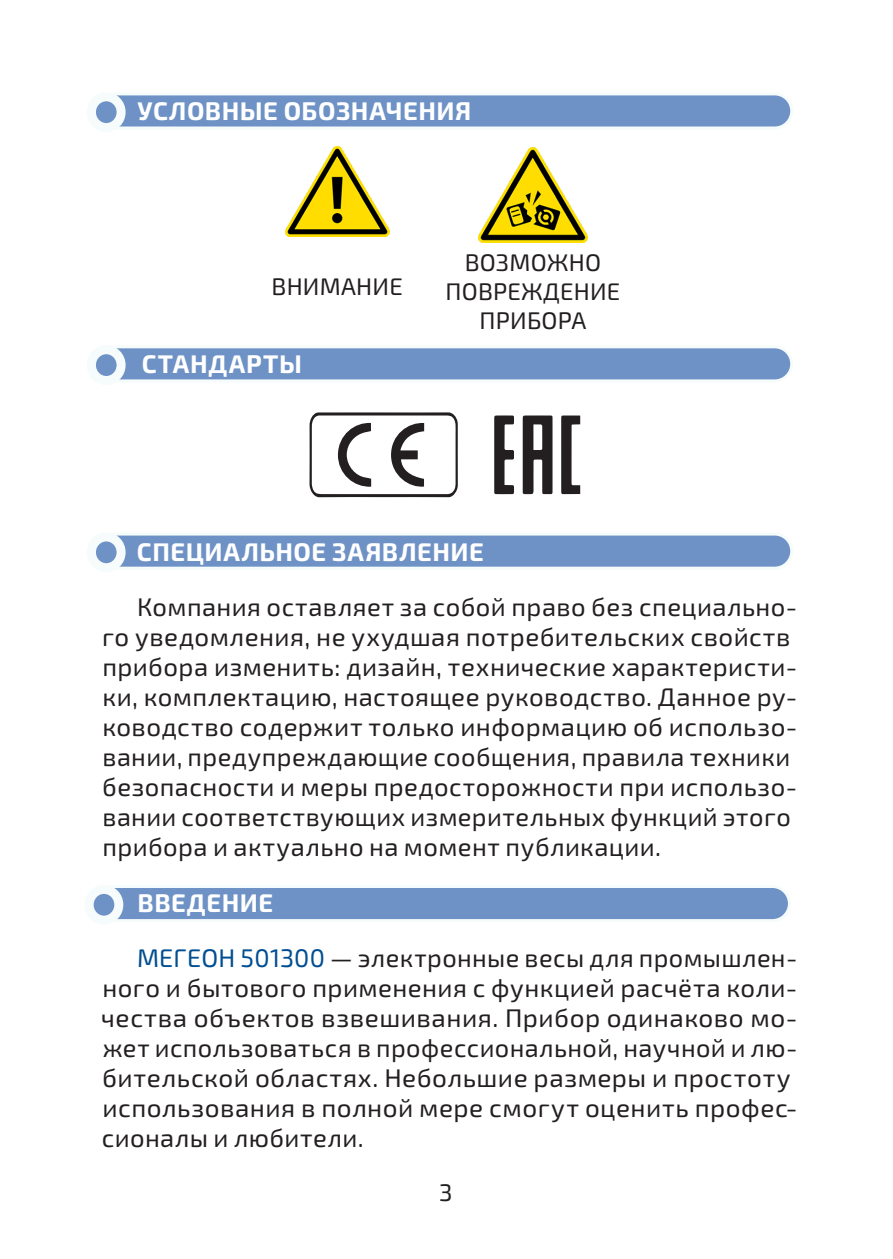
<style>
.page{position:relative;width:893px;height:1259px;background:#fff}
.page>*{position:absolute;margin:0;border:0;box-sizing:border-box;transform-origin:0 0}
.стиль_текста{font:25.5px/30px "Exo 2.0";letter-spacing:.02em;color:#231f20}
.заголовки{font:700 25.5px "Exo 2.0";letter-spacing:.02em;color:#fff}
.стильдля_знаков{font:24px "Exo 2.0";letter-spacing:.01em;color:#231f20}
.s1{color:#004e91}
</style>
<div class="page">
<div style="left:118px;top:95px;width:673px;height:32px;background:#6e92c6"></div>
<svg style="left:91px;top:97px;width:30px;height:31px"></svg>
<div style="left:87px;top:92px;width:39px;height:40px;border:9px solid #f6fbfb;border-radius:50%"></div>
<div style="left:118px;top:348px;width:673px;height:32px;background:#6e92c6"></div>
<svg style="left:91px;top:350px;width:30px;height:30px"></svg>
<div style="left:87px;top:345px;width:39px;height:40px;border:9px solid #f6fbfb;border-radius:50%"></div>
<div style="left:118px;top:535px;width:673px;height:32px;background:#6e92c6"></div>
<svg style="left:91px;top:537px;width:30px;height:31px"></svg>
<div style="left:87px;top:532px;width:39px;height:40px;border:9px solid #f6fbfb;border-radius:50%"></div>
<div style="left:115px;top:888px;width:673px;height:32px;background:#6e92c6"></div>
<div style="left:89px;top:889px;width:30px;height:31px;background:#6e92c6;border-radius:50%"></div>
<div style="left:85px;top:885px;width:38px;height:39px;border:9px solid #f6fbfb;border-radius:50%"></div>
<img style="left:285px;top:146px;width:104px;height:90px">
<img style="left:479px;top:147px;width:108px;height:95px">
<svg style="left:561px;top:415px;width:19px;height:79px"></svg>
<svg style="left:523px;top:415px;width:29px;height:79px"></svg>
<svg style="left:494px;top:415px;width:20px;height:80px"></svg>
<svg style="left:309px;top:412px;width:149px;height:85px"></svg>
<p class="заголовки" style="left:138px;top:96px;width:335px">УСЛОВНЫЕ ОБОЗНАЧЕНИЯ</p>
<p class="стильдля_знаков" style="left:272px;top:272px;width:133px">ВНИМАНИЕ</p>
<p class="заголовки" style="left:142px;top:348px;width:162px">СТАНДАРТЫ</p>
<p class="стильдля_знаков" style="left:465px;top:249px;width:138px">ВОЗМОЖНО</p>
<p class="стильдля_знаков" style="left:445px;top:277px;width:176px">ПОВРЕЖДЕНИЕ</p>
<p class="стильдля_знаков" style="left:479px;top:306px;width:108px">ПРИБОРА</p>
<p class="заголовки" style="left:137px;top:536px;width:348px">СПЕЦИАЛЬНОЕ ЗАЯВЛЕНИЕ</p>
<p class="стиль_текста" style="left:102px;top:593px;width:697px;text-indent:35px">Компания оставляет за собой право без специально&shy;го уведомления, не ухудшая потребительских свойств прибора изменить: дизайн, технические характеристи&shy;ки, комплектацию, настоящее руководство. Данное ру&shy;ководство содержит только информацию об использо&shy;вании, предупреждающие сообщения, правила техники безопасности и меры предосторожности при использо&shy;вании соответствующих измерительных функций этого прибора и актуально на момент публикации.</p>
<p class="заголовки" style="left:138px;top:887px;width:137px">ВВЕДЕНИЕ</p>
<p class="стиль_текста" style="left:101px;top:944px;width:698px;text-indent:36px"><span class="s1">МЕГЕОН 501300</span> — электронные весы для промышлен&shy;ного и бытового применения с функцией расчёта коли&shy;чества объектов взвешивания. Прибор одинаково мо&shy;жет использоваться в профессиональной, научной и лю&shy;бительской областях. Небольшие размеры и простоту использования в полной мере смогут оценить профес&shy;сионалы и любители.</p>
<p class="стильдля_знаков" style="left:439px;top:1178px;width:15px">3</p>
</div>
